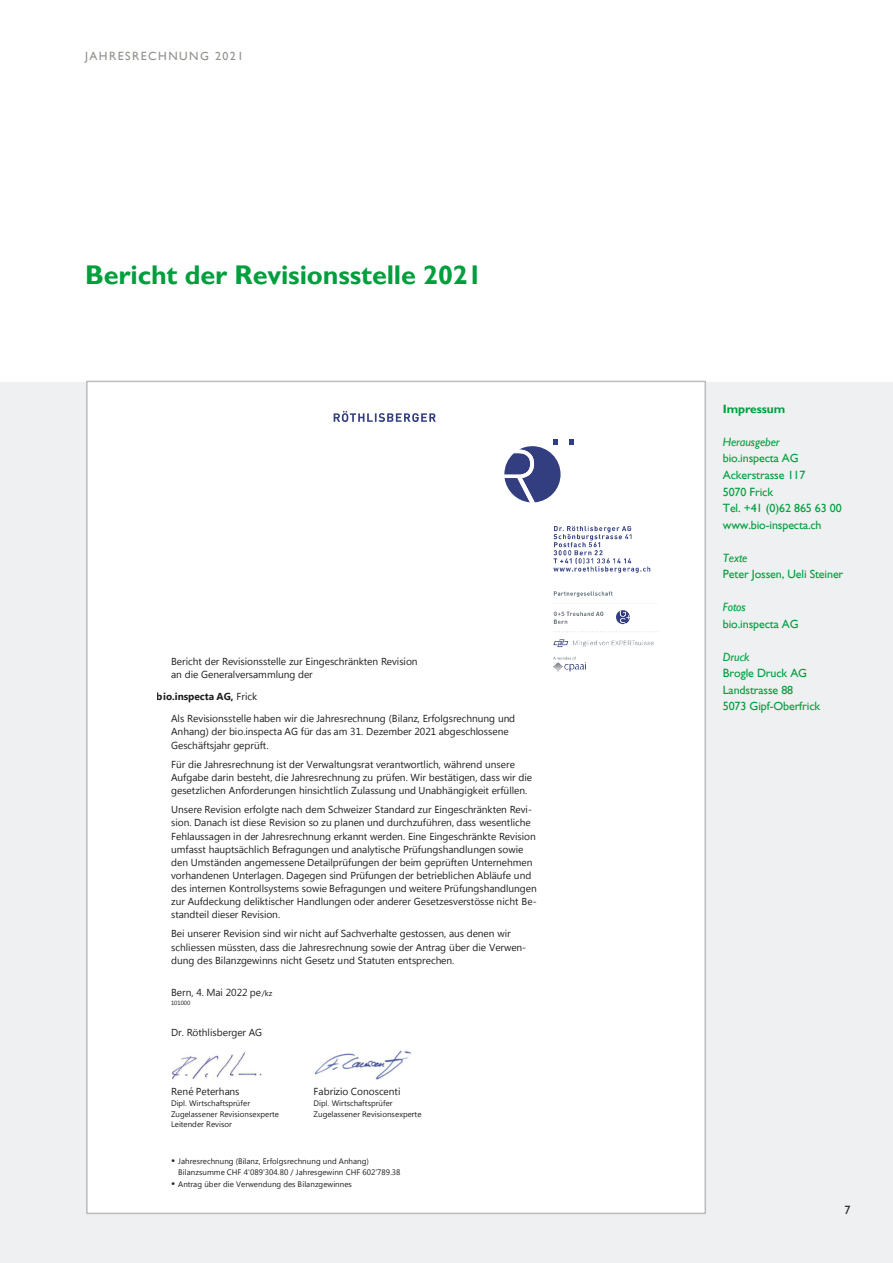
<style>
.page{position:relative;width:893px;height:1263px;background:#fff}
.page>*{position:absolute;margin:0;border:0;box-sizing:border-box;transform-origin:0 0}
.t1{font:700 27px "Gill Sans";letter-spacing:-.005em;color:#009e3d}
.t2{font:12px/16.5px "Gill Sans";letter-spacing:-.01em;color:#009e3d}
.t3{font:italic 12px "Gill Sans";letter-spacing:-.01em;color:#009e3d}
.t4{font:12px "Gill Sans";letter-spacing:.12em;color:#94908c}
.t5{font:700 12px "Gill Sans";letter-spacing:-.01em;color:#009e3d}
.t6{font:12px "Gill Sans";color:#29211a}
.t7{font:10.2px/13.2px "Microsoft New Tai Lue";color:#211e1f}
.t8{font:7.95px/10.4px "Microsoft New Tai Lue";color:#211e1f}
.t9{font:6px "Microsoft New Tai Lue";letter-spacing:-.02em;color:#211e1f}
.s1{font-weight:700}
.s2{font-size:7.95px}
</style>
<div class="page">
<div style="left:0;top:383px;width:893px;height:880px;background:#eef0f1"></div>
<div style="left:86px;top:381px;width:620px;height:833px;background:#fff;border:2px solid #bdbbbb"></div>
<svg style="left:334px;top:411px;width:102px;height:11px"></svg>
<svg style="left:504px;top:439px;width:57px;height:63px"></svg>
<svg style="left:569px;top:439px;width:5px;height:6px"></svg>
<svg style="left:553px;top:526px;width:97px;height:47px"></svg>
<svg style="left:554px;top:591px;width:59px;height:6px"></svg>
<svg style="left:554px;top:603px;width:104px;height:1px"></svg>
<svg style="left:554px;top:612px;width:49px;height:12px"></svg>
<svg style="left:616px;top:610px;width:14px;height:14px"></svg>
<svg style="left:553px;top:639px;width:101px;height:8px"></svg>
<svg style="left:553px;top:657px;width:33px;height:15px"></svg>
<img style="left:172px;top:1052px;width:90px;height:28px">
<img style="left:316px;top:1050px;width:95px;height:30px">
<p class="t4" style="left:85px;top:52px;width:160px">JAHRESRECHNUNG 2021</p>
<h1 class="t1" style="left:85px;top:265px;width:399px">Bericht der Revisionsstelle 2021</h1>
<p class="t7" style="left:171px;top:655px;width:248px">Bericht der Revisionsstelle zur Eingeschränkten Revision an die Generalversammlung der</p>
<p class="t7" style="left:171px;top:686px;width:346px;line-height:22.2px;text-indent:-14px"><span class="s1">bio.inspecta AG,</span> Frick<br>Als Revisionsstelle haben wir die Jahresrechnung (Bilanz, Erfolgsrechnung und</p>
<p class="t7" style="left:171px;top:726px;width:339px">Anhang) der bio.inspecta AG für das am 31. Dezember 2021 abgeschlossene<br>Geschäftsjahr geprüft.</p>
<p class="t7" style="left:171px;top:758px;width:362px">Für die Jahresrechnung ist der Verwaltungsrat verantwortlich, während unsere<br>Aufgabe darin besteht, die Jahresrechnung zu prüfen. Wir bestätigen, dass wir die gesetzlichen Anforderungen hinsichtlich Zulassung und Unabhängigkeit erfüllen.</p>
<p class="t7" style="left:171px;top:804px;width:367px">Unsere Revision erfolgte nach dem Schweizer Standard zur Eingeschränkten Revi&shy;sion. Danach ist diese Revision so zu planen und durchzuführen, dass wesentliche Fehlaussagen in der Jahresrechnung erkannt werden. Eine Eingeschränkte Revision umfasst hauptsächlich Befragungen und analytische Prüfungshandlungen sowie den Umständen angemessene Detailprüfungen der beim geprüften Unternehmen vorhandenen Unterlagen. Dagegen sind Prüfungen der betrieblichen Abläufe und des internen Kontrollsystems sowie Befragungen und weitere Prüfungshandlungen zur Aufdeckung deliktischer Handlungen oder anderer Gesetzesverstösse nicht Be&shy;standteil dieser Revision.</p>
<p class="t7" style="left:171px;top:928px;width:357px">Bei unserer Revision sind wir nicht auf Sachverhalte gestossen, aus denen wir schliessen müssten, dass die Jahresrechnung sowie der Antrag über die Verwen&shy;dung des Bilanzgewinns nicht Gesetz und Statuten entsprechen.</p>
<p class="t7" style="left:171px;top:987px;width:103px">Bern, 4. Mai 2022 pe<span class="s2">/kz</span></p>
<p class="t9" style="left:171px;top:1001px;width:21px">101000</p>
<p class="t7" style="left:171px;top:1027px;width:93px">Dr. Röthlisberger AG</p>
<p class="t7" style="left:171px;top:1086px;width:70px">René Peterhans</p>
<p class="t7" style="left:314px;top:1086px;width:88px">Fabrizio Conoscenti</p>
<p class="t8" style="left:171px;top:1099px;width:81px">Dipl. Wirtschaftsprüfer</p>
<p class="t8" style="left:314px;top:1099px;width:81px">Dipl. Wirtschaftsprüfer</p>
<p class="t8" style="left:171px;top:1109px;width:109px">Zugelassener Revisionsexperte</p>
<p class="t8" style="left:314px;top:1109px;width:109px">Zugelassener Revisionsexperte</p>
<p class="t8" style="left:171px;top:1120px;width:62px">Leitender Revisor</p>
<p class="t8" style="left:178px;top:1157px;width:224px">Jahresrechnung (Bilanz, Erfolgsrechnung und Anhang)<br>Bilanzsumme CHF 4'089'304.80 / Jahresgewinn CHF 602'789.38</p>
<p class="t8" style="left:178px;top:1180px;width:175px">Antrag über die Verwendung des Bilanzgewinnes</p>
<p class="t5" style="left:723px;top:405px;width:64px">Impressum</p>
<p class="t3" style="left:723px;top:438px;width:58px">Herausgeber</p>
<p class="t2" style="left:723px;top:451px;width:120px">bio.inspecta AG<br>Ackerstrasse 117<br>5070 Frick<br>Tel. +41 (0)62 865 63 00 www.bio-inspecta.ch</p>
<p class="t3" style="left:723px;top:553px;width:26px">Texte</p>
<p class="t2" style="left:723px;top:567px;width:122px">Peter Jossen, Ueli Steiner</p>
<p class="t3" style="left:723px;top:603px;width:24px">Fotos</p>
<p class="t2" style="left:723px;top:616px;width:77px">bio.inspecta AG</p>
<p class="t3" style="left:723px;top:652px;width:28px">Druck</p>
<p class="t2" style="left:723px;top:666px;width:99px">Brogle Druck AG<br>Landstrasse 88<br>5073 Gipf-Oberfrick</p>
<p class="t6" style="left:844px;top:1206px;width:7px">7</p>
</div>
